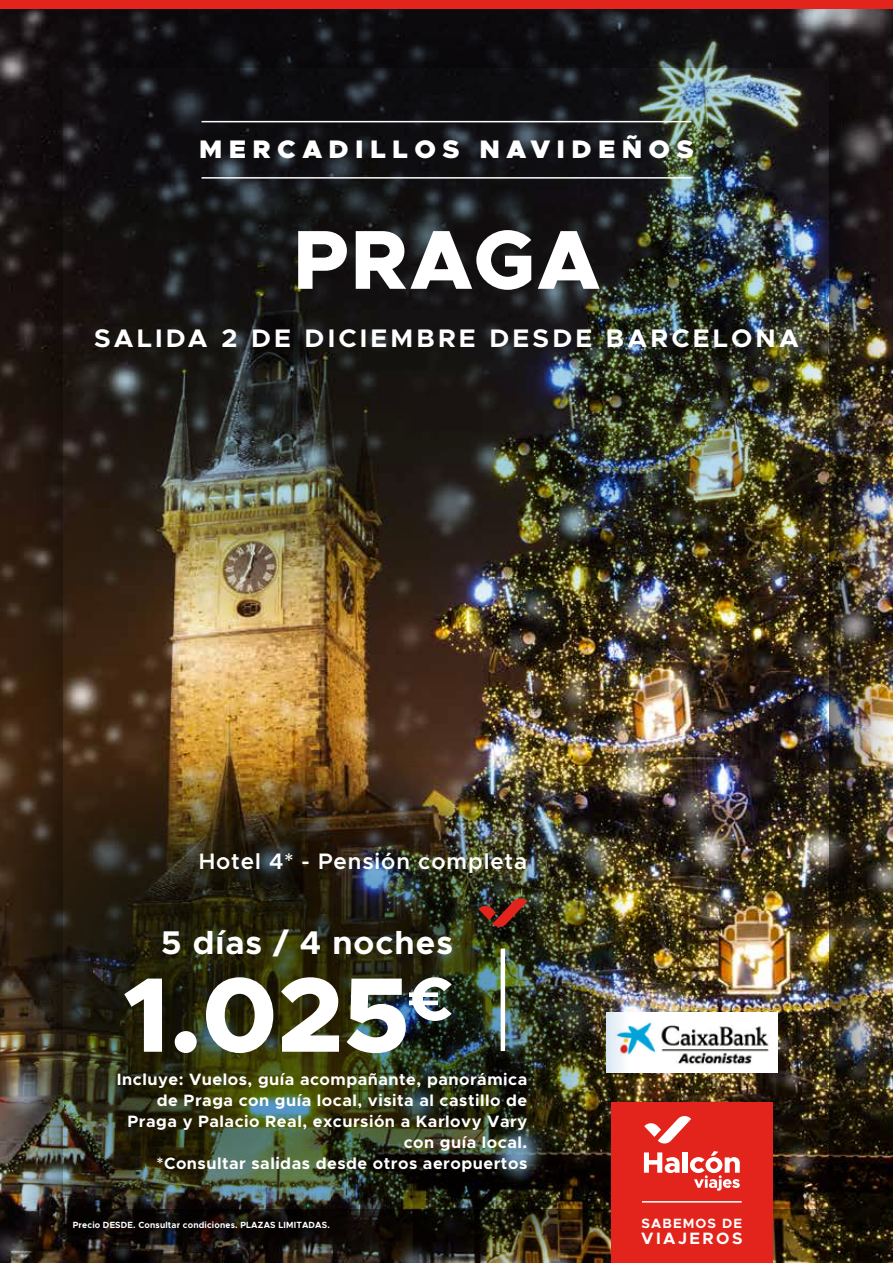
<style>
.page{position:relative;width:893px;height:1263px;background:#fff}
.page>*{position:absolute;margin:0;border:0;box-sizing:border-box;transform-origin:0 0}
.t1{font:800 106.5px "Metropolis";color:#fff}
.t2{font:800 84px "Metropolis";letter-spacing:.02em;color:#fff}
.t3{font:700 33px "Metropolis";letter-spacing:.03em;color:#fff}
.t4{font:700 25.5px "Metropolis";letter-spacing:.12em;color:#fff}
.t5{font:900 25.5px "Metropolis";letter-spacing:.24em;color:#fff;scale:1.04 1}
.t6{font:600 22.5px "Metropolis";letter-spacing:.04em;color:#fff}
.t7{font:700 16.5px/21px "Metropolis";letter-spacing:.03em;color:#fff;text-align:right}
.t8{font:700 16.5px "Metropolis";letter-spacing:.15em;color:#fff}
.t9{font:700 13.5px "Metropolis";letter-spacing:.08em;color:#fff}
.t10{font:700 9px "Metropolis";letter-spacing:.02em;color:#fff;scale:.95 1}
</style>
<div class="page">
<div style="left:6px;top:6px;width:887px;height:1257px;background:#000;opacity:.75"></div>
<img style="left:64px;top:627px;width:765px;height:582px">
<img style="left:33px;top:9px;width:826px;height:618px">
<img style="left:629px;top:1012px;width:148px;height:60px">
<img style="left:0;top:758px;width:629px;height:505px">
<svg style="left:478px;top:897px;width:49px;height:31px;background:#62271b"></svg>
<hr style="left:501px;top:948px;width:4px;height:103px;background:#fff">
<hr style="left:202px;top:121px;width:489px;height:1px;background:#fff">
<hr style="left:202px;top:177px;width:489px;height:2px;background:#fff">
<div style="left:0;top:0;width:893px;height:9px;background:#e2241c"></div>
<div style="left:611px;top:1102px;width:162px;height:161px;background:#e2241c"></div>
<hr style="left:642px;top:1201px;width:100px;height:1px;background:#fff">
<svg style="left:644px;top:1116px;width:47px;height:28px"></svg>
<svg style="left:644px;top:1152px;width:35px;height:21px"></svg>
<div style="left:682px;top:1152px;width:5px;height:21px;background:#fff"></div>
<svg style="left:690px;top:1151px;width:50px;height:40px"></svg>
<h3 class="t5" style="left:199px;top:133px;width:477px">MERCADILLOS NAVIDEÑOS</h3>
<h2 class="t2" style="left:293px;top:206px;width:309px">PRAGA</h2>
<h3 class="t4" style="left:94px;top:322px;width:706px">SALIDA 2 DE DICIEMBRE DESDE BARCELONA</h3>
<h3 class="t6" style="left:199px;top:847px;width:330px">Hotel 4* - Pensión completa</h3>
<h3 class="t3" style="left:161px;top:922px;width:293px">5 días / 4 noches</h3>
<h1 class="t1" style="left:123px;top:947px;width:331px">1.025<sup>€</sup></h1>
<p class="t7" style="left:117px;top:1068px;width:412px">Incluye: Vuelos, guía acompañante, panorámica de Praga con guía local, visita al castillo de Praga y Palacio Real, excursión a Karlovy Vary con guía local.<br>*Consultar salidas desde otros aeropuertos</p>
<p class="t10" style="left:73px;top:1219px;width:272px">Precio DESDE. Consultar condiciones. PLAZAS LIMITADAS.</p>
<p class="t9" style="left:642px;top:1214px;width:102px">SABEMOS DE</p>
<p class="t8" style="left:641px;top:1228px;width:103px">VIAJEROS</p>
</div>
